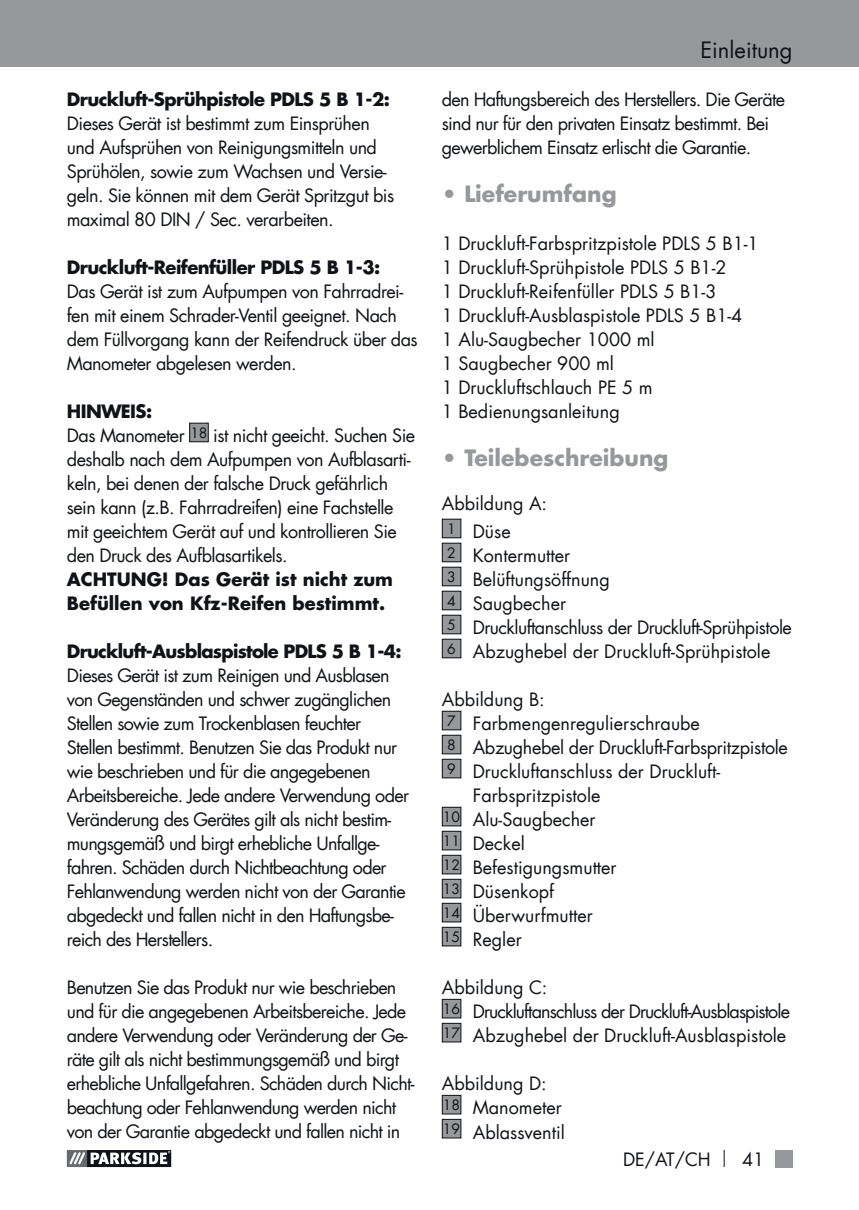
<style>
.page{position:relative;width:859px;height:1210px;background:#fff}
.page>*{position:absolute;margin:0;border:0;box-sizing:border-box;transform-origin:0 0}
.t1{font:700 22px "Futura LT";color:#96989b}
.t2{font:22px "Futura LT";color:#101218}
.t3{font:18px/24px "Futura LT";letter-spacing:-.03em;color:#101218}
.t4{font:18px/24px "Futura LT";color:#101218}
.t5{font:700 18px "Futura LT";letter-spacing:-.03em;color:#101218}
.t6{font:700 18px/24px "Futura LT";color:#101218}
.s1{font-weight:700}
</style>
<div class="page">
<div style="left:0;top:0;width:859px;height:67px;background:#96989b"></div>
<svg style="left:67px;top:1150px;width:104px;height:17px"></svg>
<div style="left:775px;top:1150px;width:17px;height:17px;background:#96989b"></div>
<svg style="left:723px;top:1150px;width:1px;height:17px"></svg>
<div style="left:190px;top:423px;width:18px;height:19px;background:#96989b"></div>
<div style="left:189px;top:423px;width:20px;height:19px;border:1px solid #101218"></div>
<div style="left:442px;top:519px;width:19px;height:19px;background:#96989b"></div>
<div style="left:442px;top:519px;width:19px;height:19px;border:1px solid #101218"></div>
<div style="left:442px;top:543px;width:19px;height:19px;background:#96989b"></div>
<div style="left:442px;top:543px;width:19px;height:19px;border:1px solid #101218"></div>
<div style="left:442px;top:567px;width:19px;height:19px;background:#96989b"></div>
<div style="left:442px;top:567px;width:19px;height:19px;border:1px solid #101218"></div>
<div style="left:442px;top:591px;width:19px;height:19px;background:#96989b"></div>
<div style="left:442px;top:591px;width:19px;height:19px;border:1px solid #101218"></div>
<div style="left:442px;top:615px;width:19px;height:19px;background:#96989b"></div>
<div style="left:442px;top:615px;width:19px;height:19px;border:1px solid #101218"></div>
<div style="left:442px;top:639px;width:19px;height:19px;background:#96989b"></div>
<div style="left:442px;top:639px;width:19px;height:19px;border:1px solid #101218"></div>
<div style="left:442px;top:711px;width:19px;height:19px;background:#96989b"></div>
<div style="left:442px;top:711px;width:19px;height:19px;border:1px solid #101218"></div>
<div style="left:442px;top:735px;width:19px;height:19px;background:#96989b"></div>
<div style="left:442px;top:735px;width:19px;height:19px;border:1px solid #101218"></div>
<div style="left:442px;top:759px;width:19px;height:19px;background:#96989b"></div>
<div style="left:442px;top:759px;width:19px;height:19px;border:1px solid #101218"></div>
<div style="left:442px;top:807px;width:19px;height:19px;background:#96989b"></div>
<div style="left:442px;top:807px;width:19px;height:19px;border:1px solid #101218"></div>
<div style="left:442px;top:831px;width:19px;height:19px;background:#96989b"></div>
<div style="left:442px;top:831px;width:19px;height:19px;border:1px solid #101218"></div>
<div style="left:442px;top:855px;width:19px;height:19px;background:#96989b"></div>
<div style="left:442px;top:855px;width:19px;height:19px;border:1px solid #101218"></div>
<div style="left:442px;top:879px;width:19px;height:19px;background:#96989b"></div>
<div style="left:442px;top:879px;width:19px;height:19px;border:1px solid #101218"></div>
<div style="left:442px;top:903px;width:19px;height:19px;background:#96989b"></div>
<div style="left:442px;top:903px;width:19px;height:19px;border:1px solid #101218"></div>
<div style="left:442px;top:927px;width:19px;height:19px;background:#96989b"></div>
<div style="left:442px;top:927px;width:19px;height:19px;border:1px solid #101218"></div>
<div style="left:442px;top:999px;width:19px;height:19px;background:#96989b"></div>
<div style="left:442px;top:999px;width:19px;height:19px;border:1px solid #101218"></div>
<div style="left:442px;top:1023px;width:19px;height:19px;background:#96989b"></div>
<div style="left:442px;top:1023px;width:19px;height:19px;border:1px solid #101218"></div>
<div style="left:442px;top:1095px;width:19px;height:19px;background:#96989b"></div>
<div style="left:442px;top:1095px;width:19px;height:19px;border:1px solid #101218"></div>
<div style="left:442px;top:1119px;width:19px;height:19px;background:#96989b"></div>
<div style="left:442px;top:1119px;width:19px;height:19px;border:1px solid #101218"></div>
<p class="t5" style="left:67px;top:87px;width:325px">Druckluft-Sprühpistole PDLS 5 B 1-2:</p>
<p class="t3" style="left:67px;top:112px;width:329px">Dieses Gerät ist bestimmt zum Einsprühen und Aufsprühen von Reinigungsmitteln und Sprühölen, sowie zum Wachsen und Versie&shy;geln. Sie können mit dem Gerät Spritzgut bis maximal 80 DIN / Sec. verarbeiten.</p>
<p class="t5" style="left:67px;top:255px;width:315px">Druckluft-Reifenfüller PDLS 5 B 1-3:</p>
<p class="t3" style="left:67px;top:280px;width:352px">Das Gerät ist zum Aufpumpen von Fahrradrei&shy;fen mit einem Schrader-Ventil geeignet. Nach dem Füllvorgang kann der Reifendruck über das Manometer abgelesen werden.</p>
<p class="t3" style="left:67px;top:400px;width:350px"><span class="s1">HINWEIS:<br></span>Das Manometer <sup>18</sup> ist nicht geeicht. Suchen Sie deshalb nach dem Aufpumpen von Aufblasarti&shy;keln, bei denen der falsche Druck gefährlich sein kann (z.B. Fahrradreifen) eine Fachstelle mit geeichtem Gerät auf und kontrollieren Sie den Druck des Aufblasartikels.</p>
<p class="t6" style="left:67px;top:567px;width:328px">ACHTUNG! Das Gerät ist nicht zum<br>Befüllen von Kfz-Reifen bestimmt.</p>
<p class="t5" style="left:67px;top:639px;width:336px">Druckluft-Ausblaspistole PDLS 5 B 1-4:</p>
<p class="t3" style="left:67px;top:664px;width:344px">Dieses Gerät ist zum Reinigen und Ausblasen von Gegenständen und schwer zugänglichen Stellen sowie zum Trockenblasen feuchter Stellen bestimmt. Benutzen Sie das Produkt nur wie beschrieben und für die angegebenen Arbeitsbereiche. Jede andere Verwendung oder Veränderung des Gerätes gilt als nicht bestim&shy;mungsgemäß und birgt erhebliche Unfallge&shy;fahren. Schäden durch Nichtbeachtung oder Fehlanwendung werden nicht von der Garantie abgedeckt und fallen nicht in den Haftungsbe&shy;reich des Herstellers.</p>
<p class="t3" style="left:67px;top:976px;width:349px">Benutzen Sie das Produkt nur wie beschrieben und für die angegebenen Arbeitsbereiche. Jede andere Verwendung oder Veränderung der Ge&shy;räte gilt als nicht bestimmungsgemäß und birgt erhebliche Unfallgefahren. Schäden durch Nicht&shy;beachtung oder Fehlanwendung werden nicht von der Garantie abgedeckt und fallen nicht in</p>
<p class="t2" style="left:700px;top:36px;width:94px">Einleitung</p>
<p class="t3" style="left:442px;top:88px;width:345px">den Haftungsbereich des Herstellers. Die Geräte sind nur für den privaten Einsatz bestimmt. Bei gewerblichem Einsatz erlischt die Garantie.</p>
<p class="t1" style="left:442px;top:179px;width:176px">• Lieferumfang</p>
<p class="t4" style="left:442px;top:232px;width:318px">1 Druckluft-Farbspritzpistole PDLS 5 B1-1<br>1 Druckluft-Sprühpistole PDLS 5 B1-2<br>1 Druckluft-Reifenfüller PDLS 5 B1-3<br>1 Druckluft-Ausblaspistole PDLS 5 B1-4<br>1 Alu-Saugbecher 1000 ml<br>1 Saugbecher 900 ml<br>1 Druckluftschlauch PE 5 m<br>1 Bedienungsanleitung</p>
<p class="t1" style="left:442px;top:443px;width:228px">• Teilebeschreibung</p>
<p class="t4" style="left:447px;top:489px;width:101px;line-height:28.8px;text-indent:-6px">Abbildung A:<br><sup>1</sup> Düse</p>
<p class="t4" style="left:447px;top:544px;width:346px"><sup>2</sup> Kontermutter<br><sup>3</sup> Belüftungsöffnung<br><sup>4</sup> Saugbecher<br><sup>5</sup> Druckluftanschluss der Druckluft-Sprühpistole<br><sup>6</sup> Abzughebel der Druckluft-Sprühpistole</p>
<p class="t4" style="left:442px;top:688px;width:105px">Abbildung B:</p>
<p class="t4" style="left:447px;top:712px;width:254px"><sup>7</sup> Farbmengenregulierschraube</p>
<p class="t3" style="left:447px;top:736px;width:342px"><sup>8</sup> Abzughebel der Druckluft-Farbspritzpistole</p>
<p class="t4" style="left:447px;top:760px;width:274px"><sup>9</sup> Druckluftanschluss der Druckluft-</p>
<p class="t4" style="left:473px;top:784px;width:129px">Farbspritzpistole</p>
<p class="t4" style="left:443px;top:808px;width:154px"><sup>10</sup> Alu-Saugbecher</p>
<p class="t3" style="left:443px;top:832px;width:83px"><sup>11</sup> Deckel</p>
<p class="t4" style="left:443px;top:856px;width:175px"><sup>12</sup> Befestigungsmutter</p>
<p class="t4" style="left:443px;top:880px;width:113px"><sup>13</sup> Düsenkopf</p>
<p class="t4" style="left:443px;top:904px;width:151px"><sup>14</sup> Überwurfmutter</p>
<p class="t3" style="left:443px;top:928px;width:80px"><sup>15</sup> Regler</p>
<p class="t3" style="left:442px;top:976px;width:350px">Abbildung C:<br><sup>16</sup> Druckluftanschluss der Druckluft-Ausblaspistole<br><sup>17</sup> Abzughebel der Druckluft-Ausblaspistole</p>
<p class="t4" style="left:442px;top:1072px;width:125px">Abbildung D:<br><sup>18</sup> Manometer<br><sup>19</sup> Ablassventil</p>
<p class="t3" style="left:623px;top:1147px;width:89px">DE/AT/CH</p>
<p class="t3" style="left:742px;top:1147px;width:24px">41</p>
</div>
